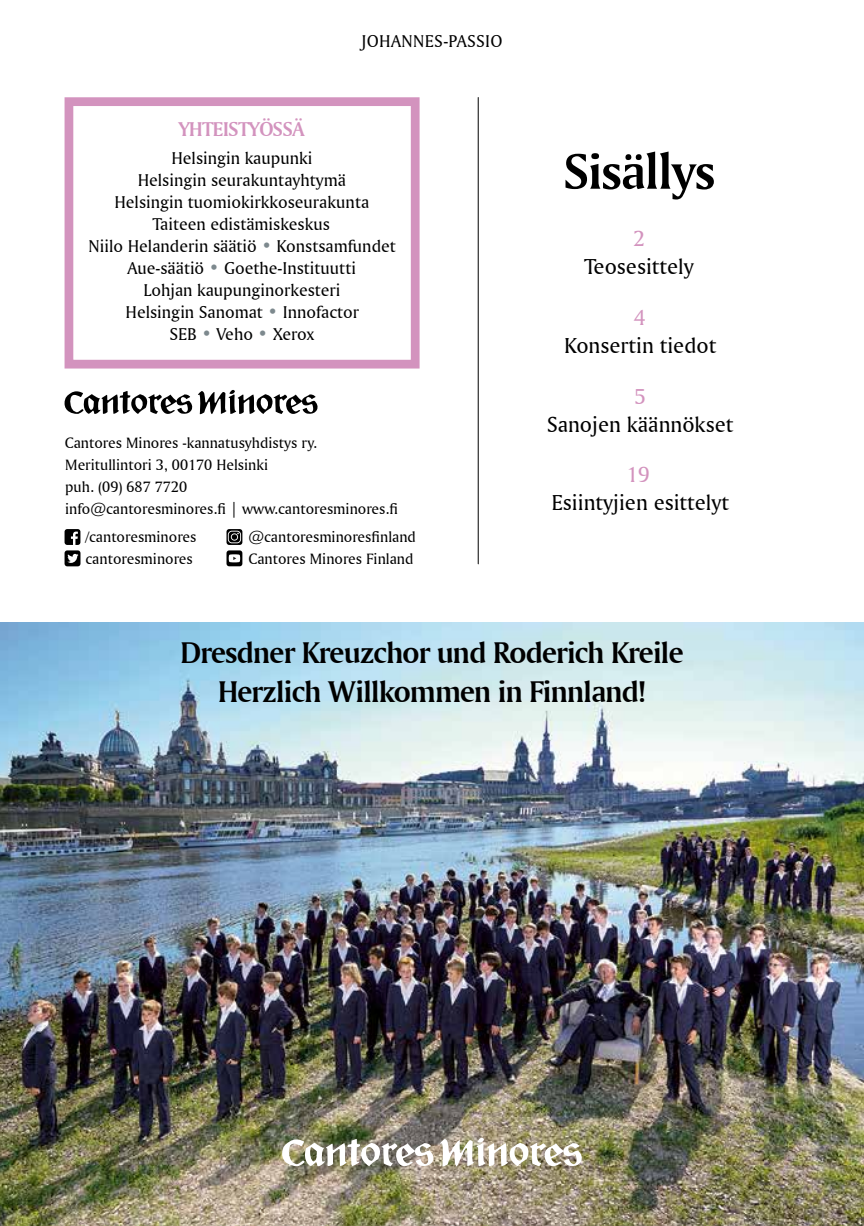
<style>
.page{position:relative;width:864px;height:1226px;background:#fff}
.page>*{position:absolute;margin:0;border:0;box-sizing:border-box;transform-origin:0 0}
.t1{font:52.5px "Amerigo BT Bold A";letter-spacing:-.02em;color:#000}
.t2{font:31.5px/38.5px "Amerigo BT Bold A";letter-spacing:-.025em;color:#000;text-align:center}
.t3{font:22.75px "Amerigo BT Roman A";color:#000}
.t4{font:22.75px "Amerigo BT Roman A";color:#d393be}
.t5{font:21px "Amerigo BT Bold A";letter-spacing:-.025em;color:#d393be}
.t6{font:17.85px/22.1px "Amerigo BT Roman A";color:#000;text-align:center}
.t7{font:15.75px/21.9px "Amerigo BT Roman A";color:#000}
.s1{color:#7d898e}
</style>
<div class="page">
<hr style="left:477px;top:97px;width:1px;height:467px;background:#000">
<div style="left:64px;top:97px;width:355px;height:271px;border:9px solid #d393be"></div>
<svg style="left:64px;top:390px;width:253px;height:24px"></svg>
<div style="left:64px;top:550px;width:16px;height:16px;background:#000;border-radius:3px"></div>
<svg style="left:67px;top:554px;width:12px;height:9px"></svg>
<div style="left:64px;top:529px;width:16px;height:16px;background:#000;border-radius:3px"></div>
<svg style="left:71px;top:531px;width:7px;height:14px"></svg>
<svg style="left:226px;top:529px;width:16px;height:16px"></svg>
<svg style="left:228px;top:530px;width:13px;height:13px"></svg>
<svg style="left:226px;top:550px;width:16px;height:16px"></svg>
<svg style="left:229px;top:554px;width:11px;height:8px"></svg>
<img style="left:0;top:622px;width:863px;height:603px">
<img style="left:282px;top:1137px;width:300px;height:29px">
<p class="t6" style="left:361px;top:30px;width:30px">Johannes</p>
<p class="t6" style="left:443px;top:30px;width:23px">-passi</p>
<p class="t6" style="left:490px;top:30px;width:14px">o</p>
<p class="t5" style="left:179px;top:116px;width:127px">YHTEISTYÖSSÄ</p>
<p class="t6" style="left:89px;top:146px;width:309px">Helsingin kaupunki<br>Helsingin seurakuntayhtymä<br>Helsingin tuomiokirkkoseurakunta<br>Taiteen edistämiskeskus<br>Niilo Helanderin säätiö <span class="s1">•</span> Konstsamfundet<br>Aue-säätiö <span class="s1">•</span> Goethe-Instituutti<br>Lohjan kaupunginorkesteri<br>Helsingin Sanomat <span class="s1">•</span> Innofactor<br>SEB <span class="s1">•</span> Veho <span class="s1">•</span> Xerox</p>
<p class="t7" style="left:65px;top:431px;width:335px">Cantores Minores -kannatusyhdistys ry.<br>Meritullintori 3, 00170 Helsinki<br>puh. (09) 687 7720<br>info@cantoresminores.fi | www.cantoresminores.fi</p>
<p class="t7" style="left:85px;top:525px;width:112px">/cantoresminores</p>
<p class="t7" style="left:248px;top:525px;width:169px">@cantoresminoresfinland</p>
<p class="t7" style="left:85px;top:547px;width:109px">cantoresminores</p>
<p class="t7" style="left:248px;top:547px;width:166px">Cantores Minores Finland</p>
<h1 class="t1" style="left:563px;top:139px;width:153px">Sisällys</h1>
<p class="t4" style="left:633px;top:224px;width:13px">2</p>
<p class="t3" style="left:583px;top:252px;width:111px">Teosesittely</p>
<p class="t4" style="left:633px;top:303px;width:13px">4</p>
<p class="t3" style="left:564px;top:331px;width:153px">Konsertin tiedot</p>
<p class="t4" style="left:634px;top:382px;width:13px">5</p>
<p class="t3" style="left:546px;top:410px;width:188px">Sanojen käännökset</p>
<p class="t4" style="left:626px;top:461px;width:25px">19</p>
<p class="t3" style="left:551px;top:489px;width:179px">Esiintyjien esittelyt</p>
<h2 class="t2" style="left:180px;top:633px;width:504px">Dresdner Kreuzchor und Roderich Kreile<br>Herzlich Willkommen in Finnland!</h2>
</div>
